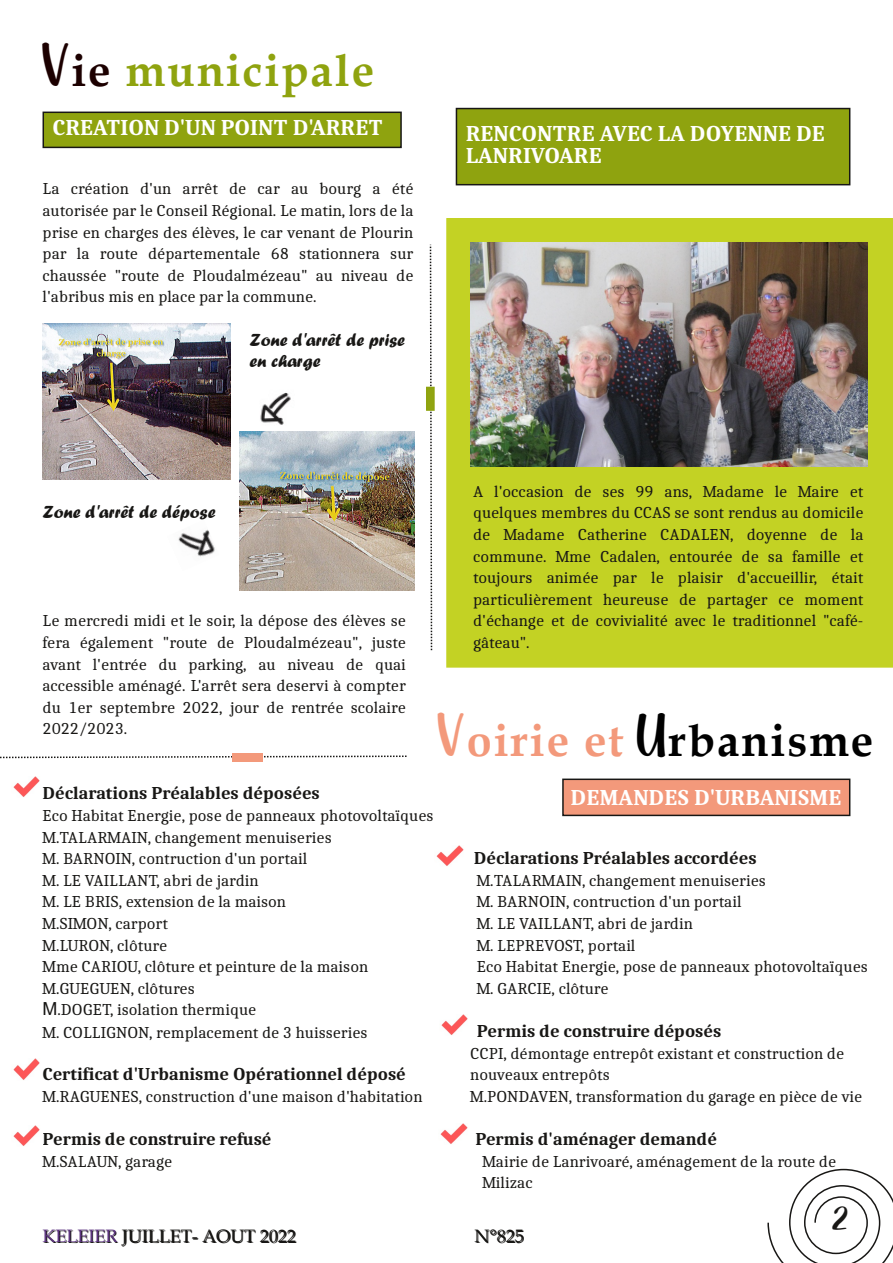
<style>
.page{position:relative;width:893px;height:1263px;background:#fff}
.page>*{position:absolute;margin:0;border:0;box-sizing:border-box;transform-origin:0 0}
.t1{font:700 45px "Book Antiqua";letter-spacing:.04em;color:#000}
.t2{font:700 45px "Book Antiqua";letter-spacing:.04em;color:#8fa30f}
.t3{font:25.5px "Bella Years";color:#181715}
.t4{font:700 22.5px/22.5px "Caladea";color:#fff}
.t5{font:700 18px "Caladea";color:#181715}
.t6{font:18px/21.6px "Forte";color:#181715}
.t7{font:18px "Book Antiqua";color:#181715}
.t8{font:16.5px/21.6px "Caladea";color:#181715}
.s1{font-family:"Bella Years";font-weight:400;color:#1c0000}
.s2{color:#1c0000}
.s3{font-family:"Bella Years";font-weight:400;color:#f3997b}
.s4{color:#f3997b}
.s5{font-family:"Bella Years";font-weight:400}
.s6{font-family:"Arial";font-size:18px}
</style>
<div class="page">
<svg style="left:0;top:755px;width:407px;height:4px"></svg>
<div style="left:446px;top:218px;width:447px;height:450px;background:#c3d224"></div>
<svg style="left:429px;top:244px;width:4px;height:407px"></svg>
<img style="left:13px;top:776px;width:27px;height:21px">
<svg style="left:767px;top:1168px;width:126px;height:95px"></svg>
<div style="left:232px;top:753px;width:31px;height:9px;background:#f3997b"></div>
<div style="left:427px;top:387px;width:7px;height:23px;background:#90a411"></div>
<div style="left:426px;top:387px;width:9px;height:24px;border:2px solid #8fa30f"></div>
<img style="left:13px;top:1059px;width:27px;height:21px">
<img style="left:178px;top:529px;width:37px;height:28px">
<div style="left:456px;top:109px;width:394px;height:76px;background:#8fa30f"></div>
<div style="left:456px;top:108px;width:394px;height:77px;border:2px solid #181715"></div>
<img style="left:470px;top:243px;width:397px;height:224px">
<div style="left:43px;top:112px;width:358px;height:35px;background:#8fa30f"></div>
<div style="left:43px;top:112px;width:359px;height:36px;border:2px solid #181715"></div>
<img style="left:43px;top:323px;width:188px;height:156px">
<img style="left:239px;top:431px;width:176px;height:160px">
<img style="left:260px;top:392px;width:31px;height:33px">
<div style="left:563px;top:779px;width:287px;height:36px;background:#f3997b"></div>
<div style="left:562px;top:778px;width:288px;height:38px;border:2px solid #181715"></div>
<img style="left:436px;top:845px;width:28px;height:21px">
<img style="left:13px;top:1126px;width:27px;height:20px">
<img style="left:440px;top:1123px;width:28px;height:21px">
<img style="left:441px;top:1015px;width:27px;height:20px">
<h1 class="t2" style="left:43px;top:44px;width:333px"><span class="s1">V</span><span class="s2">ie</span> municipale</h1>
<h3 class="t4" style="left:53px;top:116px;width:332px">CREATION D'UN POINT D'ARRET</h3>
<p class="t8" style="left:43px;top:178px;width:372px;text-align:justify">La création d'un arrêt de car au bourg a été autorisée par le Conseil Régional. Le matin, lors de la prise en charges des élèves, le car venant de Plourin par la route départementale 68 stationnera sur chaussée "route de Ploudalmézeau" au niveau de l'abribus mis en place par la commune.</p>
<p class="t6" style="left:250px;top:329px;width:157px">Zone d'arrêt de prise en charge</p>
<h3 class="t4" style="left:466px;top:121px;width:361px">RENCONTRE AVEC LA DOYENNE DE<br>LANRIVOARE</h3>
<p class="t6" style="left:43px;top:502px;width:174px">Zone d'arrêt de dépose</p>
<p class="t8" style="left:43px;top:610px;width:365px;text-align:justify">Le mercredi midi et le soir, la dépose des élèves se fera également "route de Ploudalmézeau", juste avant l'entrée du parking, au niveau de quai accessible aménagé. L'arrêt sera deservi à compter du 1er septembre 2022, jour de rentrée scolaire 2022/2023.</p>
<p class="t5" style="left:43px;top:782px;width:279px">Déclarations Préalables déposées</p>
<p class="t8" style="left:473px;top:480px;width:392px;text-align:justify">A l'occasion de ses 99 ans, Madame le Maire et quelques membres du CCAS se sont rendus au domicile de Madame Catherine CADALEN, doyenne de la commune. Mme Cadalen, entourée de sa famille et toujours animée par le plaisir d'accueillir, était particulièrement heureuse de partager ce moment d'échange et de covivialité avec le traditionnel "café&shy;gâteau".</p>
<h1 class="t1" style="left:438px;top:714px;width:437px"><span class="s3">V</span><span class="s4">oirie et</span> <span class="s5">U</span>rbanisme</h1>
<h3 class="t4" style="left:571px;top:785px;width:272px">DEMANDES D'URBANISME</h3>
<p class="t8" style="left:43px;top:804px;width:393px">Eco Habitat Energie, pose de panneaux photovoltaïques M.TALARMAIN, changement menuiseries<br>M. BARNOIN, contruction d'un portail<br>M. LE VAILLANT, abri de jardin<br>M. LE BRIS, extension de la maison<br>M.SIMON, carport<br>M.LURON, clôture<br>Mme CARIOU, clôture et peinture de la maison M.GUEGUEN, clôtures<br><span class="s6">M</span>.DOGET, isolation thermique<br>M. COLLIGNON, remplacement de 3 huisseries</p>
<p class="t5" style="left:43px;top:1063px;width:365px">Certificat d'Urbanisme Opérationnel déposé</p>
<p class="t8" style="left:43px;top:1085px;width:382px">M.RAGUENES, construction d'une maison d'habitation</p>
<p class="t5" style="left:43px;top:1128px;width:231px">Permis de construire refusé</p>
<p class="t8" style="left:43px;top:1150px;width:131px">M.SALAUN, garage</p>
<p class="t5" style="left:474px;top:847px;width:284px">Déclarations Préalables accordées</p>
<p class="t8" style="left:477px;top:869px;width:393px">M.TALARMAIN, changement menuiseries<br>M. BARNOIN, contruction d'un portail<br>M. LE VAILLANT, abri de jardin<br>M. LEPREVOST, portail<br>Eco Habitat Energie, pose de panneaux photovoltaïques M. GARCIE, clôture</p>
<p class="t5" style="left:477px;top:1020px;width:246px">Permis de construire déposés</p>
<p class="t8" style="left:470px;top:1042px;width:394px">CCPI, démontage entrepôt existant et construction de nouveaux entrepôts<br>M.PONDAVEN, transformation du garage en pièce de vie</p>
<p class="t5" style="left:475px;top:1128px;width:243px">Permis d'aménager demandé</p>
<p class="t8" style="left:482px;top:1150px;width:355px">Mairie de Lanrivoaré, aménagement de la route de<br>Milizac</p>
<p class="t7" style="left:43px;top:1226px;width:255px">KELEIER JUILLET- AOUT 2022</p>
<p class="t7" style="left:475px;top:1226px;width:51px">N°825</p>
<h2 class="t3" style="left:832px;top:1199px;width:17px">2</h2>
</div>
